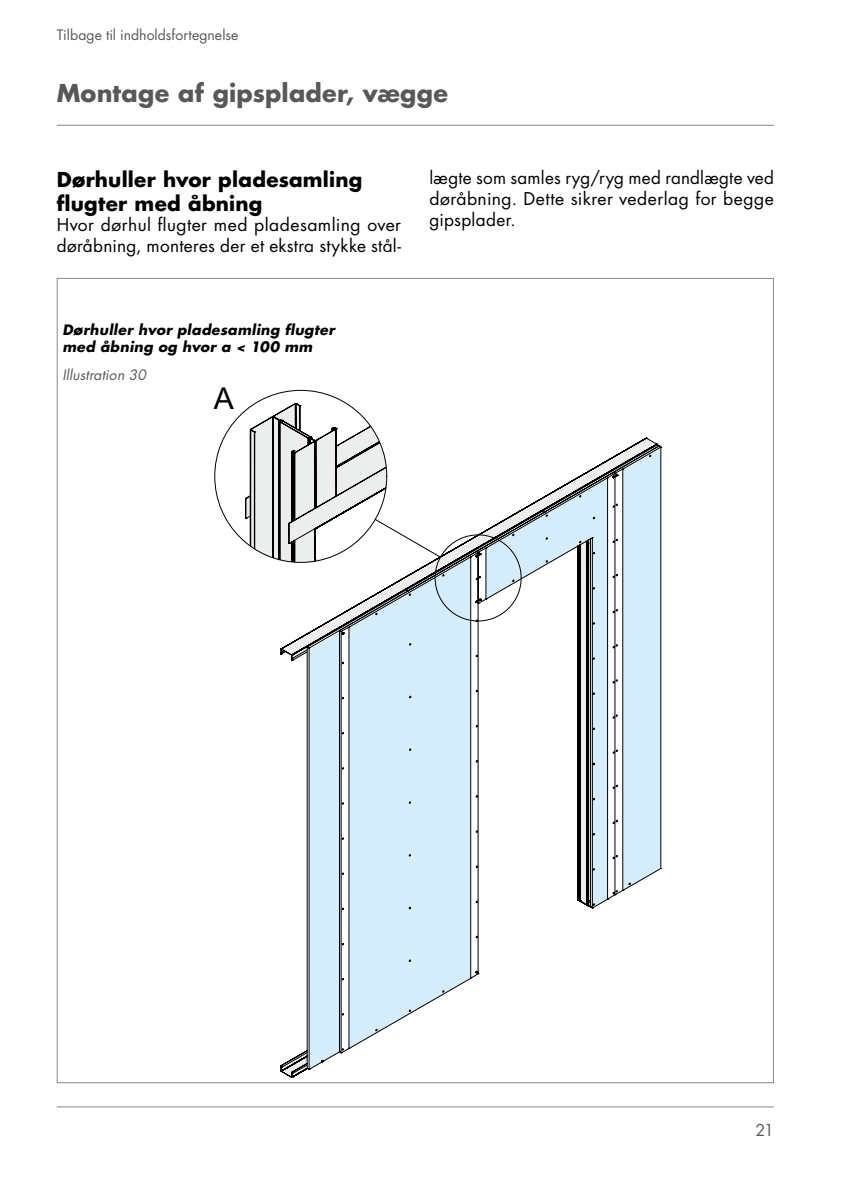
<style>
.page{position:relative;width:842px;height:1191px;background:#fff}
.page>*{position:absolute;margin:0;border:0;box-sizing:border-box;transform-origin:0 0}
.t1{font:30px "Arial";color:#000}
.t2{font:700 24px "Futura Std";letter-spacing:.005em;color:#58585a}
.t3{font:700 20px/24px "Futura Std";letter-spacing:.01em;color:#000}
.t4{font:17.2px/20.6px "Futura Std";letter-spacing:.02em;color:#000}
.t5{font:16px "Futura Std";color:#58585a}
.t6{font:italic 700 14px/16.8px "Futura Std";letter-spacing:.025em;color:#000}
.t7{font:14px "Futura Std";letter-spacing:.005em;color:#58585a}
.t8{font:italic 14px "Futura Std";letter-spacing:.01em;color:#58585a}
</style>
<div class="page">
<hr style="left:57px;top:1106px;width:717px;height:1px;background:#87888a">
<hr style="left:57px;top:125px;width:717px;height:1px;background:#87888a">
<svg style="left:591px;top:444px;width:69px;height:465px"></svg>
<svg style="left:522px;top:454px;width:130px;height:186px"></svg>
<svg style="left:577px;top:538px;width:15px;height:370px;background:#6c6d6d"></svg>
<svg style="left:245px;top:390px;width:277px;height:688px"></svg>
<p class="t7" style="left:57px;top:26px;width:183px">Tilbage til indholdsfortegnelse</p>
<h2 class="t2" style="left:57px;top:77px;width:393px">Montage af gipsplader, vægge</h2>
<p class="t3" style="left:57px;top:167px;width:307px">Dørhuller hvor pladesamling flugter med åbning</p>
<p class="t4" style="left:57px;top:215px;width:346px">Hvor dørhul flugter med pladesamling over døråbning, monteres der et ekstra stykke stål-</p>
<p class="t6" style="left:62px;top:321px;width:274px">Dørhuller hvor pladesamling flugter med åbning og hvor a &lt; 100 mm</p>
<p class="t8" style="left:62px;top:366px;width:85px">Illustration 30</p>
<h1 class="t1" style="left:214px;top:379px;width:22px">A</h1>
<p class="t4" style="left:429px;top:168px;width:346px;text-align:justify">lægte som samles ryg/ryg med randlægte ved døråbning. Dette sikrer vederlag for begge gipsplader.</p>
<p class="t5" style="left:755px;top:1120px;width:20px">21</p>
</div>
